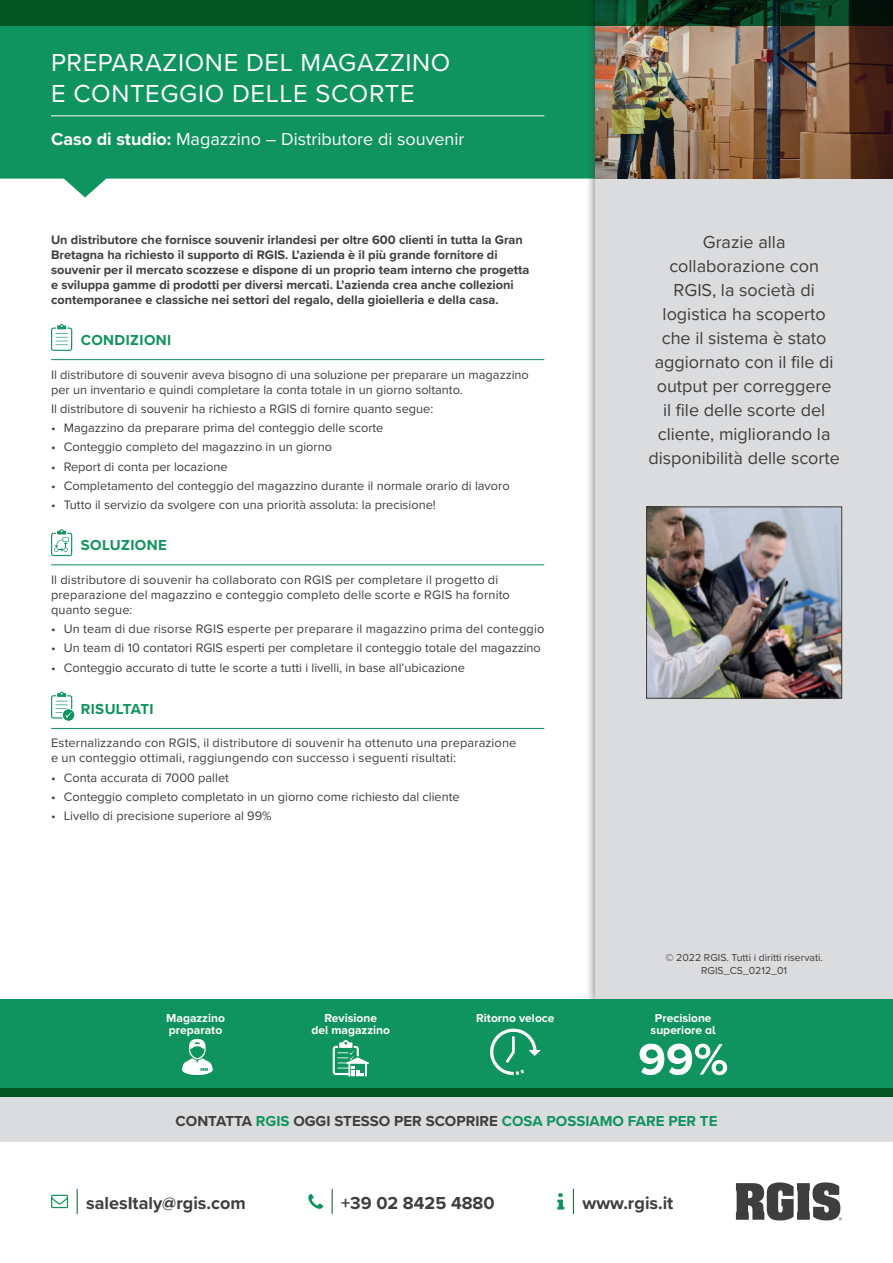
<style>
.page{position:relative;width:893px;height:1263px;background:#fff}
.page>*{position:absolute;margin:0;border:0;box-sizing:border-box;transform-origin:0 0}
.t1{font:25.5px/30.6px "Proxima Nova";letter-spacing:.025em;color:#fff}
.t2{font:18px/24px "Proxima Nova";color:#3e3e3f;text-align:center}
.t3{font:18px "Proxima Nova";color:#fff}
.t4{font:700 18px "Proxima Nova";color:#3e3e3f}
.t5{font:700 15px "Proxima Nova";color:#3e3e3f}
.t6{font:700 15px "Proxima Nova";letter-spacing:.025em;color:#10945f}
.t7{font:12.75px/15px "Proxima Nova";color:#3e3e3f}
.t8{font:700 12.75px/15px "Proxima Nova";color:#3e3e3f}
.t9{font:700 12px/12px "Proxima Nova";color:#fff;text-align:center}
.t10{font:700 12px/12px "Proxima Nova A";color:#fff;text-align:center}
.t11{font:10.5px/12.6px "Proxima Nova";color:#3e3e3f;text-align:center}
.s1{font-weight:700}
.s2{color:#10945f}
</style>
<div class="page">
<svg style="left:573px;top:1189px;width:1px;height:24px"></svg>
<svg style="left:557px;top:1193px;width:7px;height:16px"></svg>
<svg style="left:77px;top:1189px;width:1px;height:24px"></svg>
<svg style="left:51px;top:1195px;width:17px;height:13px"></svg>
<svg style="left:332px;top:1189px;width:1px;height:24px"></svg>
<svg style="left:308px;top:1194px;width:15px;height:15px"></svg>
<svg style="left:736px;top:1182px;width:106px;height:38px"></svg>
<svg style="left:0;top:26px;width:585px;height:171px;background:#299f70"></svg>
<hr style="left:51px;top:116px;width:493px;height:1px;background:#fff">
<hr style="left:51px;top:359px;width:493px;height:1px;background:#10945f">
<hr style="left:51px;top:565px;width:493px;height:1px;background:#10945f">
<hr style="left:51px;top:728px;width:493px;height:1px;background:#10945f">
<svg style="left:51px;top:324px;width:22px;height:27px"></svg>
<svg style="left:51px;top:529px;width:22px;height:27px"></svg>
<svg style="left:51px;top:692px;width:24px;height:30px"></svg>
<div style="left:585px;top:0;width:308px;height:1010px;background:#3e3e3f;opacity:.75"></div>
<div style="left:595px;top:0;width:298px;height:1001px;background:#dbdcde"></div>
<img style="left:648px;top:509px;width:192px;height:187px">
<div style="left:646px;top:507px;width:196px;height:191px;border:1px solid #3e3e3f"></div>
<img style="left:595px;top:26px;width:298px;height:153px">
<svg style="left:0;top:0;width:893px;height:26px;background:#024920"></svg>
<div style="left:0;top:1097px;width:893px;height:45px;background:#dbdcde"></div>
<div style="left:0;top:999px;width:893px;height:98px;background:#10945f"></div>
<div style="left:0;top:1089px;width:893px;height:8px;background:#015523"></div>
<svg style="left:333px;top:1040px;width:36px;height:36px"></svg>
<svg style="left:490px;top:1028px;width:51px;height:47px"></svg>
<svg style="left:182px;top:1039px;width:31px;height:36px"></svg>
<svg style="left:639px;top:1043px;width:88px;height:32px"></svg>
<h1 class="t1" style="left:51px;top:46px;width:401px">PREPARAZIONE DEL MAGAZZINO<br>E CONTEGGIO DELLE SCORTE</h1>
<h2 class="t3" style="left:51px;top:125px;width:415px"><span class="s1">Caso di studio:</span> Magazzino – Distributore di souvenir</h2>
<p class="t8" style="left:51px;top:232px;width:480px">Un distributore che fornisce souvenir irlandesi per oltre 600 clienti in tutta la Gran Bretagna ha richiesto il supporto di RGIS. L’azienda è il più grande fornitore di souvenir per il mercato scozzese e dispone di un proprio team interno che progetta e sviluppa gamme di prodotti per diversi mercati. L’azienda crea anche collezioni contemporanee e classiche nei settori del regalo, della gioielleria e della casa.</p>
<p class="t6" style="left:81px;top:329px;width:92px">CONDIZIONI</p>
<p class="t7" style="left:51px;top:366px;width:479px">Il distributore di souvenir aveva bisogno di una soluzione per preparare un magazzino per un inventario e quindi completare la conta totale in un giorno soltanto.</p>
<p class="t7" style="left:51px;top:401px;width:384px">Il distributore di souvenir ha richiesto a RGIS di fornire quanto segue:</p>
<p class="t7" style="left:51px;top:420px;width:334px">• Magazzino da preparare prima del conteggio delle scorte</p>
<p class="t7" style="left:51px;top:439px;width:283px">• Conteggio completo del magazzino in un giorno</p>
<p class="t7" style="left:51px;top:458px;width:178px">• Report di conta per locazione</p>
<p class="t7" style="left:51px;top:478px;width:460px">• Completamento del conteggio del magazzino durante il normale orario di lavoro</p>
<p class="t7" style="left:51px;top:497px;width:386px">• Tutto il servizio da svolgere con una priorità assoluta: la precisione!</p>
<p class="t6" style="left:81px;top:534px;width:88px">SOLUZIONE</p>
<p class="t7" style="left:51px;top:571px;width:460px">Il distributore di souvenir ha collaborato con RGIS per completare il progetto di preparazione del magazzino e conteggio completo delle scorte e RGIS ha fornito quanto segue:</p>
<p class="t7" style="left:51px;top:621px;width:495px">• Un team di due risorse RGIS esperte per preparare il magazzino prima del conteggio</p>
<p class="t7" style="left:51px;top:640px;width:491px">• Un team di 10 contatori RGIS esperti per completare il conteggio totale del magazzino</p>
<p class="t7" style="left:51px;top:659px;width:416px">• Conteggio accurato di tutte le scorte a tutti i livelli, in base all’ubicazione</p>
<p class="t6" style="left:81px;top:698px;width:74px">RISULTATI</p>
<p class="t7" style="left:51px;top:735px;width:467px">Esternalizzando con RGIS, il distributore di souvenir ha ottenuto una preparazione e un conteggio ottimali, raggiungendo con successo i seguenti risultati:</p>
<p class="t7" style="left:51px;top:769px;width:179px">• Conta accurata di 7000 pallet</p>
<p class="t7" style="left:51px;top:789px;width:410px">• Conteggio completo completato in un giorno come richiesto dal cliente</p>
<p class="t7" style="left:51px;top:808px;width:222px">• Livello di precisione superiore al 99%</p>
<h2 class="t2" style="left:648px;top:229px;width:193px">Grazie alla collaborazione con<br>RGIS, la società di logistica ha scoperto che il sistema è stato aggiornato con il file di output per correggere<br>il file delle scorte del cliente, migliorando la disponibilità delle scorte</h2>
<p class="t11" style="left:665px;top:951px;width:159px">© 2022 RGIS. Tutti i diritti riservati.<br>RGIS_CS_0212_01</p>
<p class="t9" style="left:166px;top:1011px;width:60px">Magazzino</p>
<p class="t9" style="left:476px;top:1011px;width:80px">Ritorno veloce</p>
<p class="t9" style="left:169px;top:1023px;width:55px">preparato</p>
<p class="t9" style="left:312px;top:1011px;width:80px">Revisione<br>del magazzino</p>
<p class="t10" style="left:651px;top:1012px;width:67px">Precisione superiore al</p>
<p class="t5" style="left:176px;top:1110px;width:543px">CONTATTA <span class="s2">RGIS</span> OGGI STESSO PER SCOPRIRE <span class="s2">COSA POSSIAMO FARE PER TE</span></p>
<h2 class="t4" style="left:86px;top:1189px;width:161px">salesItaly@rgis.com</h2>
<h2 class="t4" style="left:341px;top:1189px;width:155px">+39 02 8425 4880</h2>
<h2 class="t4" style="left:582px;top:1189px;width:92px">www.rgis.it</h2>
</div>
